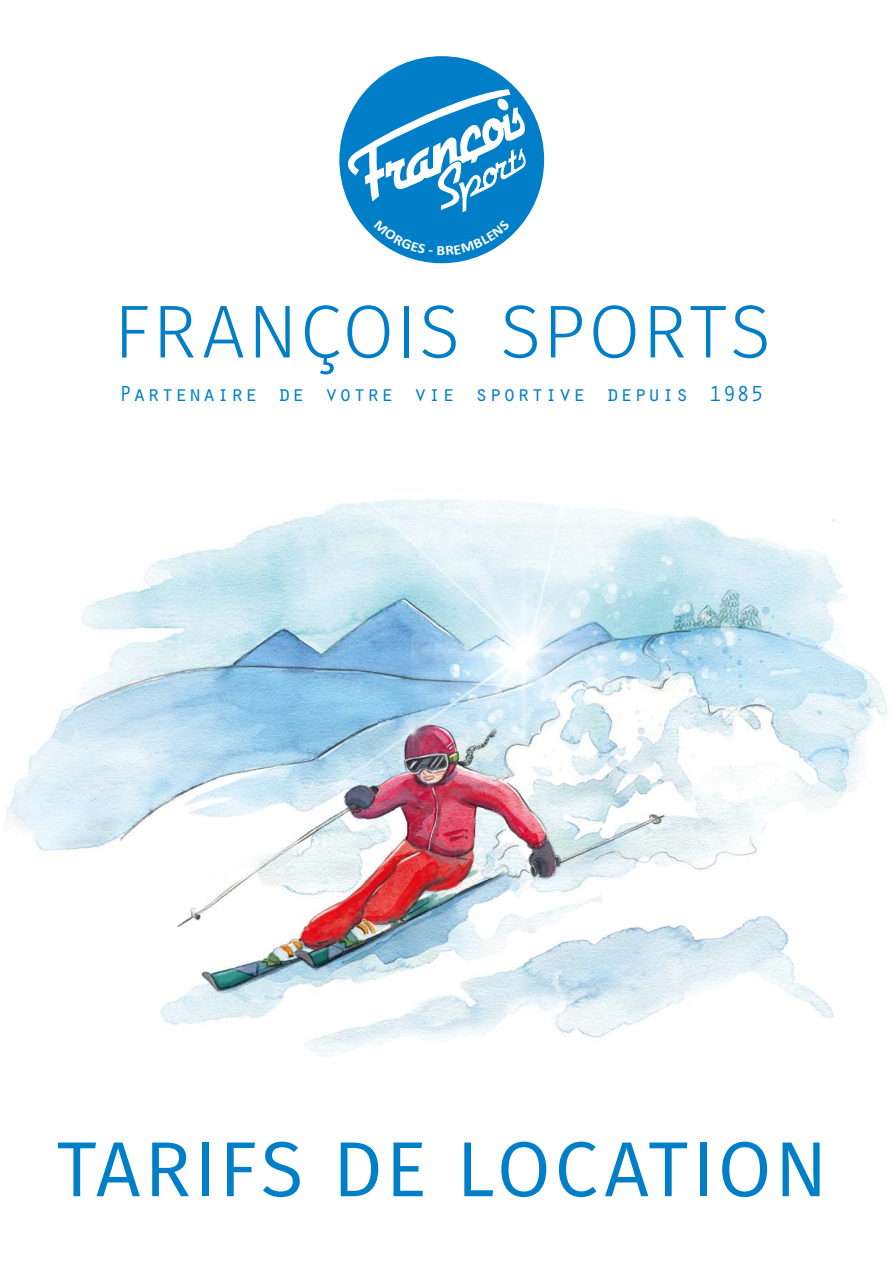
<style>
.page{position:relative;width:893px;height:1263px;background:#fff}
.page>*{position:absolute;margin:0;border:0;box-sizing:border-box;transform-origin:0 0}
.Titre{font:78px "Fira Sans";letter-spacing:.035em;color:#007fc8}
.t1{font:300 75px "Fira Sans";letter-spacing:.03em;color:#007fc8}
.t2{font:22.5px "Orator Std";letter-spacing:.02em;color:#007fc8}
</style>
<div class="page">
<img style="left:6px;top:499px;width:881px;height:558px">
<svg style="left:339px;top:56px;width:206px;height:208px"></svg>
<p class="t1" style="left:114px;top:279px;width:658px">FRANÇOIS SPORTS</p>
<p class="t2" style="left:119px;top:378px;width:647px">Partenaire de votre vie sportive depuis 1985</p>
<p class="Titre" style="left:57px;top:1114px;width:772px">TARIFS DE LOCATION</p>
</div>
